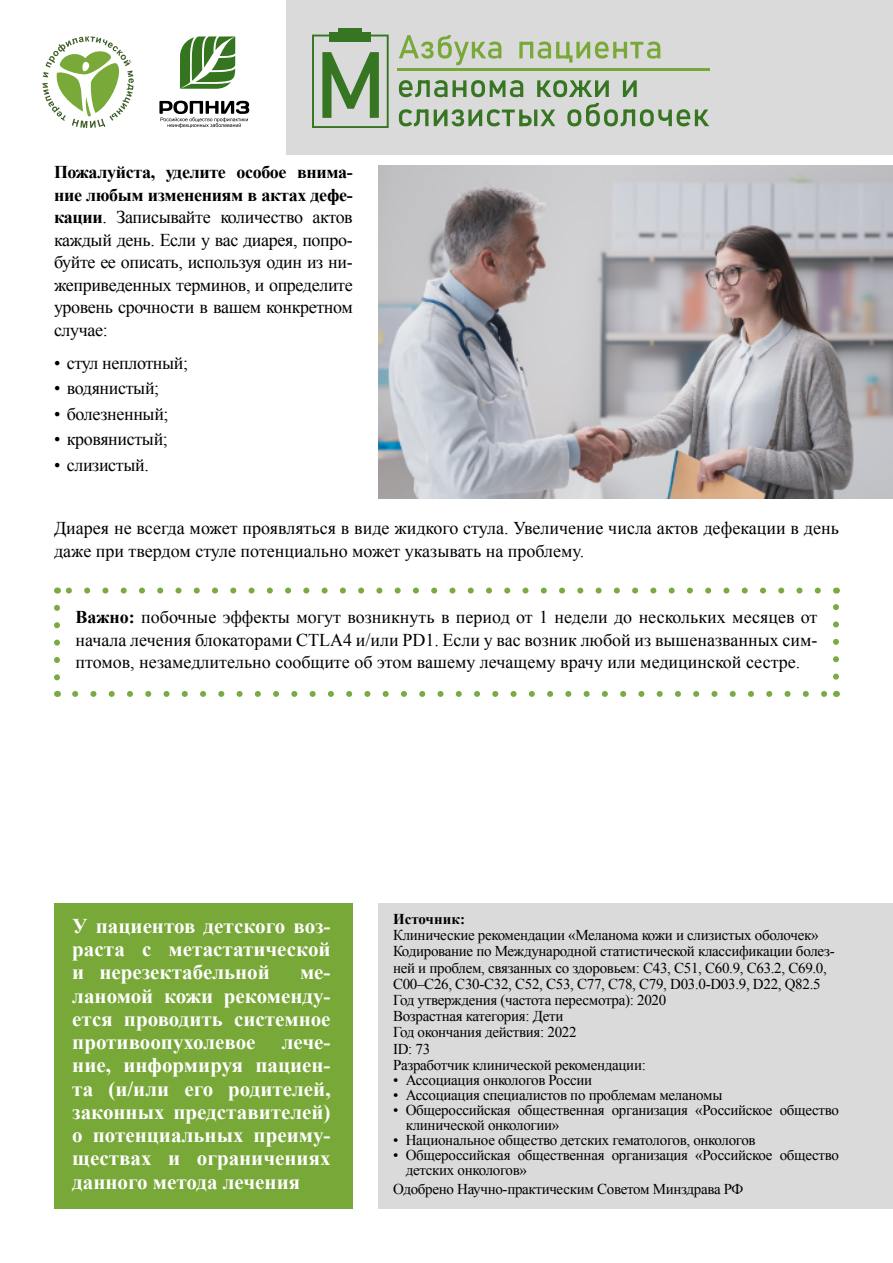
<style>
.page{position:relative;width:893px;height:1263px;background:#fff}
.page>*{position:absolute;margin:0;border:0;box-sizing:border-box;transform-origin:0 0}
.t1{font:700 21px/23.2px "Times New Roman";color:#fff;text-align:justify}
.t2{font:18px/22.5px "Times New Roman";letter-spacing:-.005em;color:#000;text-align:justify}
.t3{font:15px/16.2px "Times New Roman";letter-spacing:-.02em;color:#000}
.t4{font:700 15px "Times New Roman";color:#000}
.s1{font-weight:700}
</style>
<div class="page">
<div style="left:287px;top:0;width:606px;height:154px;background:#dadada"></div>
<svg style="left:43px;top:36px;width:91px;height:92px"></svg>
<svg style="left:159px;top:101px;width:90px;height:27px"></svg>
<svg style="left:180px;top:36px;width:55px;height:53px"></svg>
<svg style="left:399px;top:35px;width:102px;height:30px"></svg>
<svg style="left:519px;top:42px;width:4px;height:16px"></svg>
<svg style="left:521px;top:42px;width:9px;height:3px"></svg>
<hr style="left:530px;top:42px;width:3px;height:16px;background:#78a838">
<svg style="left:538px;top:42px;width:13px;height:17px"></svg>
<hr style="left:556px;top:42px;width:3px;height:16px;background:#78a838">
<svg style="left:558px;top:42px;width:51px;height:21px"></svg>
<hr style="left:613px;top:42px;width:3px;height:16px;background:#78a838">
<svg style="left:615px;top:42px;width:45px;height:17px"></svg>
<div style="left:330px;top:32px;width:41px;height:9px;background:#367521"></div>
<div style="left:339px;top:28px;width:23px;height:5px;background:#367521"></div>
<svg style="left:399px;top:80px;width:49px;height:17px"></svg>
<hr style="left:453px;top:80px;width:3px;height:17px;background:#367521">
<svg style="left:456px;top:87px;width:7px;height:3px"></svg>
<hr style="left:463px;top:80px;width:3px;height:17px;background:#367521">
<svg style="left:471px;top:80px;width:52px;height:17px"></svg>
<svg style="left:537px;top:80px;width:72px;height:17px"></svg>
<svg style="left:623px;top:80px;width:14px;height:17px"></svg>
<svg style="left:399px;top:109px;width:29px;height:17px"></svg>
<svg style="left:434px;top:109px;width:121px;height:17px"></svg>
<svg style="left:567px;top:103px;width:142px;height:23px"></svg>
<hr style="left:397px;top:68px;width:312px;height:3px;background:#78a838">
<svg style="left:312px;top:35px;width:77px;height:93px"></svg>
<div style="left:378px;top:904px;width:515px;height:305px;background:#dadada"></div>
<div style="left:54px;top:904px;width:299px;height:305px;background:#78a838"></div>
<img style="left:378px;top:166px;width:515px;height:332px">
<svg style="left:54px;top:608px;width:6px;height:73px"></svg>
<svg style="left:75px;top:691px;width:752px;height:6px"></svg>
<svg style="left:833px;top:604px;width:6px;height:73px"></svg>
<svg style="left:66px;top:587px;width:752px;height:6px"></svg>
<p class="t2" style="left:54px;top:160px;width:300px"><span class="s1">Пожалуйста, уделите особое внима&shy;ние любым изменениям в актах дефе&shy;кации</span>. Записывайте количество актов каждый день. Если у вас диарея, попро&shy;буйте ее описать, используя один из ни&shy;жеприведенных терминов, и определите уровень срочности в вашем конкретном случае:</p>
<p class="t2" style="left:54px;top:351px;width:136px">• стул неплотный ;</p>
<p class="t2" style="left:54px;top:376px;width:107px">• водянистый ;</p>
<p class="t2" style="left:54px;top:402px;width:116px">• болезненный ;</p>
<p class="t2" style="left:54px;top:427px;width:115px">• кровянистый ;</p>
<p class="t2" style="left:54px;top:453px;width:96px">• слизистый .</p>
<p class="t2" style="left:54px;top:517px;width:786px">Диарея не всегда может проявляться в виде жидкого стула. Увеличение числа актов дефекации в день даже при твердом стуле потенциально может указывать на проблему.</p>
<p class="t2" style="left:75px;top:606px;width:743px"><span class="s1">Важно:</span> побочные эффекты могут возникнуть в период от 1 недели до нескольких месяцев от начала лечения блокаторами CTLA4 и/или PD1. Если у вас возник любой из вышеназванных сим&shy;птомов, незамедлительно сообщите об этом вашему лечащему врачу или медицинской сестре.</p>
<h1 class="t1" style="left:72px;top:913px;width:260px">У пациентов детского воз&shy;раста с метастатической и нерезектабельной</h1>
<h1 class="t1" style="left:72px;top:960px;width:260px;text-indent:228px">ме&shy;ланомой кожи рекоменду&shy;ется проводить системное противоопухолевое</h1>
<h1 class="t1" style="left:72px;top:1030px;width:260px;text-indent:210px">лече&shy;ние, информируя пациен&shy;та (и/или его родителей, законных представителей) о потенциальных преиму&shy;ществах и ограничениях данного метода лечения</h1>
<p class="t4" style="left:393px;top:909px;width:73px">Источник:</p>
<p class="t3" style="left:393px;top:927px;width:443px">Клинические рекомендации «Меланома кожи и слизистых оболочек» Кодирование по Международной статистической классификации болез&shy;ней и проблем, связанных со здоровьем: C43, C51, C60.9, C63.2, C69.0, C00–C26, C30-C32, C52, C53, C77, C78, C79, D03.0-D03.9, D22, Q82.5<br>Год утверждения (частота пересмотра): 2020<br>Возрастная категория: Дети<br>Год окончания действия: 2022<br>ID: 73<br>Разработчик клинической рекомендации:</p>
<p class="t3" style="left:393px;top:1071px;width:201px">• Ассоциация онкологов России</p>
<p class="t3" style="left:393px;top:1086px;width:331px">• Ассоциация специалистов по проблемам меланомы</p>
<p class="t3" style="left:406px;top:1102px;width:435px;line-height:15px;text-indent:-13px">• Общероссийская общественная организация «Российское общество клинической онкологии»</p>
<p class="t3" style="left:393px;top:1131px;width:364px">• Национальное общество детских гематологов, онкологов</p>
<p class="t3" style="left:406px;top:1147px;width:435px;line-height:15px;text-indent:-13px">• Общероссийская общественная организация «Российское общество детских онкологов»</p>
<p class="t3" style="left:393px;top:1181px;width:352px">Одобрено Научно-практическим Советом Минздрава РФ</p>
</div>
